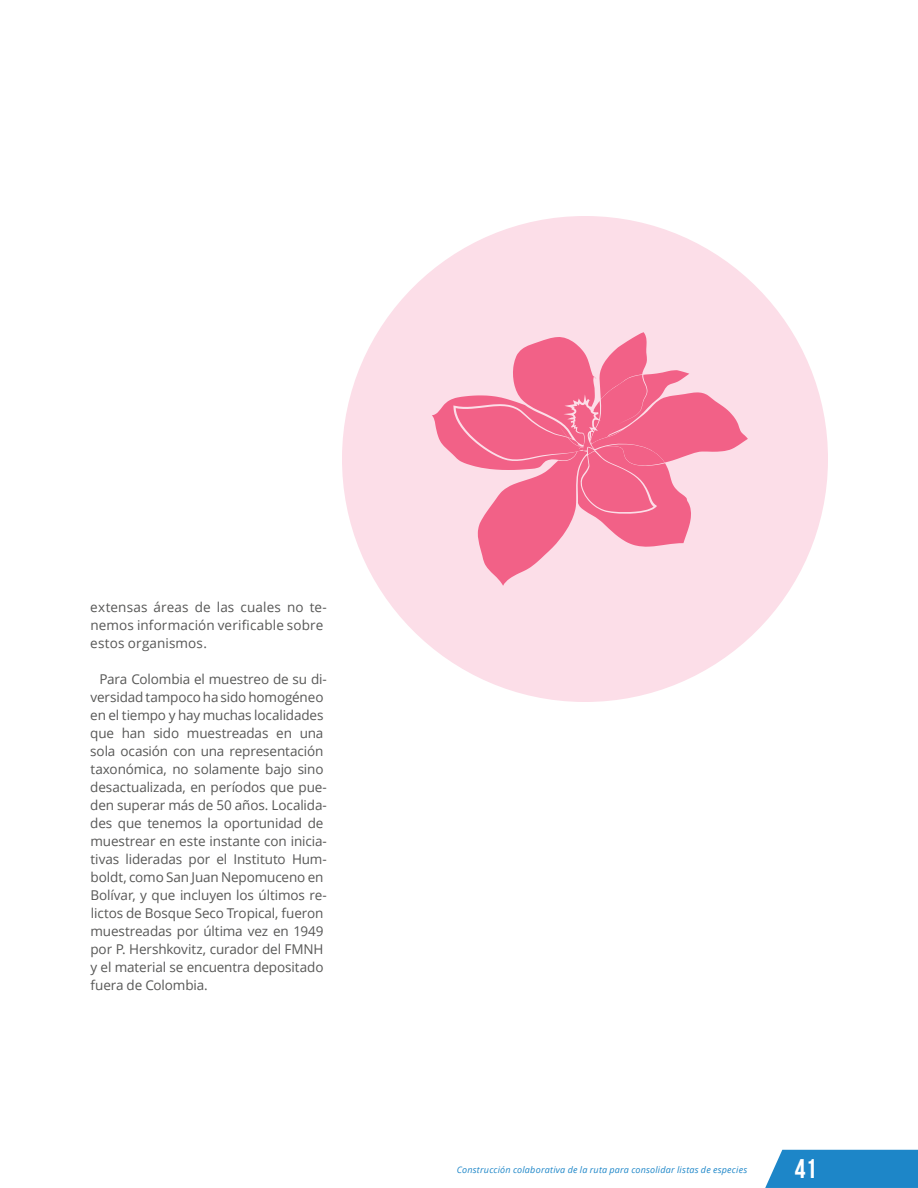
<style>
.page{position:relative;width:918px;height:1188px;background:#fff}
.page>*{position:absolute;margin:0;border:0;box-sizing:border-box;transform-origin:0 0}
.t1{font:700 27px "Bebas Neue";color:#fff}
.t2{font:13.5px/18px "Open Sans";letter-spacing:-.01em;color:#575756}
.t3{font:13.5px/18px "Open Sans";letter-spacing:.01em;color:#575756}
.t4{font:italic 9px "Open Sans";letter-spacing:.025em;color:#1d86c8}
</style>
<div class="page">
<div style="left:765px;top:1150px;width:153px;height:38px;background:#1d86c8"></div>
<svg style="left:342px;top:216px;width:486px;height:486px;fill:#fcdee8"></svg>
<svg style="left:432px;top:332px;width:316px;height:254px;background:#f7a0b8"></svg>
<p class="t3" style="left:90px;top:598px;width:238px">extensas áreas de las cuales no te&shy;nemos información verificable sobre estos organismos.</p>
<p class="t2" style="left:90px;top:670px;width:238px;text-indent:9px">Para Colombia el muestreo de su di&shy;versidad tampoco ha sido homogéneo en el tiempo y hay muchas localidades que han sido muestreadas en una sola ocasión con una representación taxonómica, no solamente bajo sino desactualizada, en períodos que pue&shy;den superar más de 50 años. Localida&shy;des que tenemos la oportunidad de muestrear en este instante con inicia&shy;tivas lideradas por el Instituto Hum&shy;boldt, como San Juan Nepomuceno en Bolívar, y que incluyen los últimos re&shy;lictos de Bosque Seco Tropical, fueron muestreadas por última vez en 1949 por P. Hershkovitz, curador del FMNH y el material se encuentra depositado fuera de Colombia.</p>
<p class="t4" style="left:457px;top:1163px;width:292px">Construcción colaborativa de la ruta para consolidar listas de especies</p>
<h1 class="t1" style="left:795px;top:1154px;width:23px">41</h1>
</div>
